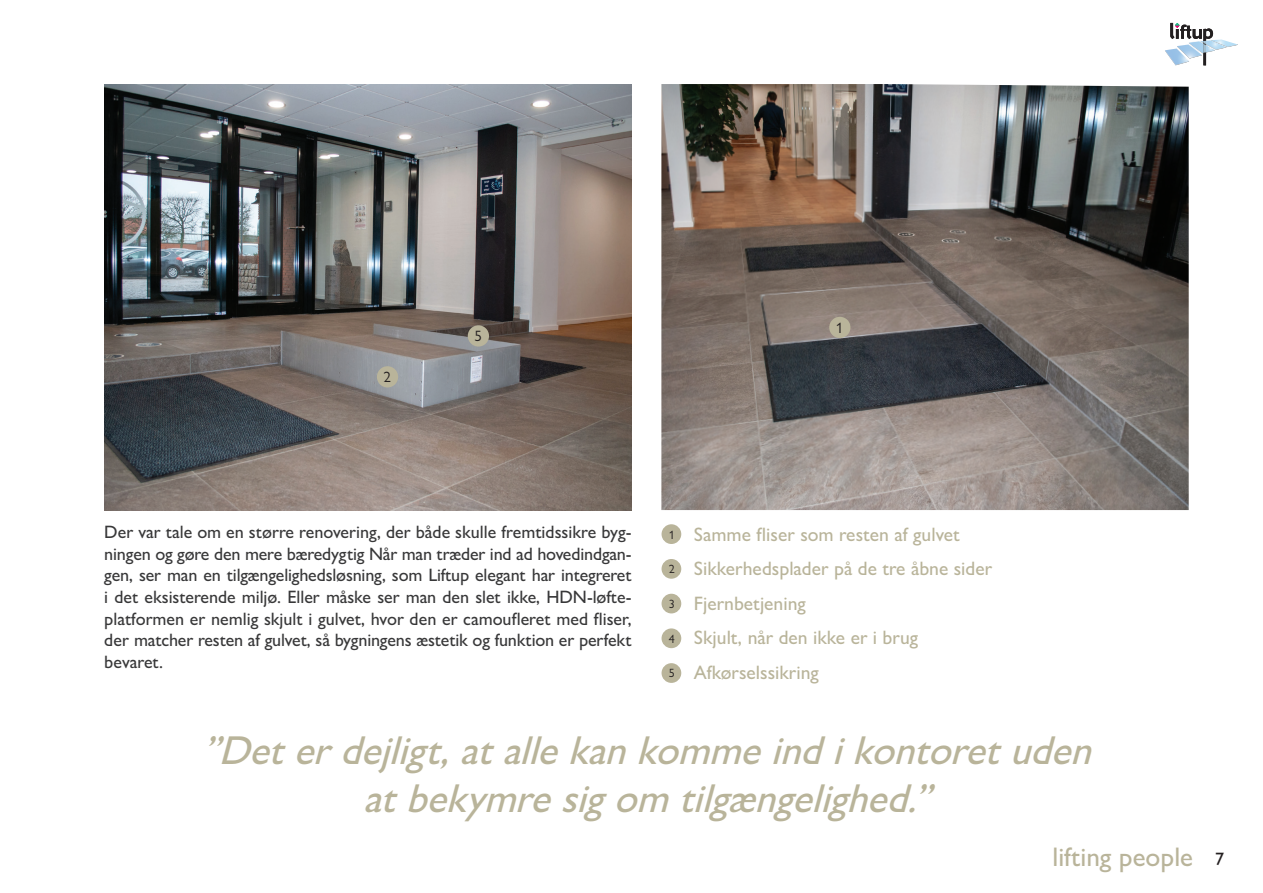
<style>
.page{position:relative;width:1263px;height:893px;background:#fff}
.page>*{position:absolute;margin:0;border:0;box-sizing:border-box;transform-origin:0 0}
.t1{font:italic 500 40.5px/48.6px "Gill Sans Nova";color:#b9b49a;text-align:center}
.t2{font:500 27px "Gill Sans Nova";color:#b9b49a}
.t3{font:500 19.5px/34.5px "Gill Sans Nova";color:#b9b49a}
.t4{font:500 18px/21.6px "Gill Sans Nova";letter-spacing:-.01em;color:#383839;text-align:justify}
.t5{font:15px "Gill Sans Nova";color:#231f20}
.t6{font:12px "Gill Sans Nova";color:#231f20}
.s1{font-size:18px;color:#231f20}
</style>
<div class="page">
<svg style="left:1165px;top:23px;width:73px;height:42px"></svg>
<img style="left:104px;top:84px;width:527px;height:426px">
<img style="left:661px;top:84px;width:528px;height:426px">
<div style="left:661px;top:524px;width:20px;height:20px;background:#b9b49a;border-radius:50%"></div>
<div style="left:661px;top:559px;width:20px;height:20px;background:#b9b49a;border-radius:50%"></div>
<div style="left:661px;top:594px;width:20px;height:19px;background:#b9b49a;border-radius:50%"></div>
<div style="left:661px;top:628px;width:20px;height:20px;background:#b9b49a;border-radius:50%"></div>
<div style="left:661px;top:663px;width:20px;height:20px;background:#b9b49a;border-radius:50%"></div>
<div style="left:829px;top:317px;width:21px;height:21px;background:#b9b49a;border-radius:50%"></div>
<div style="left:377px;top:366px;width:21px;height:21px;background:#b9b49a;border-radius:50%"></div>
<div style="left:468px;top:325px;width:21px;height:22px;background:#b9b49a;border-radius:50%"></div>
<p class="t5" style="left:384px;top:368px;width:9px">2</p>
<p class="t5" style="left:474px;top:327px;width:9px">5</p>
<p class="t5" style="left:836px;top:319px;width:9px">1</p>
<p class="t4" style="left:104px;top:521px;width:529px">Der var tale om en større renovering, der både skulle fremtidssikre byg&shy;ningen og gøre den mere bæredygtig Når man træder ind ad hovedindgan&shy;gen, ser man en tilgængelighedsløsning, som Liftup elegant har integreret i det eksisterende miljø. Eller måske ser man den slet ikke, HDN-løfte&shy;platformen er nemlig skjult i gulvet, hvor den er camoufleret med fliser, der matcher resten af gulvet, så bygningens æstetik og funktion er perfekt bevaret.</p>
<p class="t3" style="left:694px;top:517px;width:300px">Samme fliser som resten af gulvet<br>Sikkerhedsplader på de tre åbne sider<br>Fjernbetjening<br>Skjult, når den ikke er i brug<br>Afkørselssikring</p>
<p class="t6" style="left:669px;top:527px;width:7px">1</p>
<p class="t6" style="left:669px;top:562px;width:7px">2</p>
<p class="t6" style="left:669px;top:597px;width:7px">3</p>
<p class="t6" style="left:669px;top:631px;width:7px">4</p>
<p class="t6" style="left:669px;top:666px;width:7px">5</p>
<h1 class="t1" style="left:203px;top:725px;width:902px">”Deterdejligt,atallekankommeindikontoretuden atbekymresig om tilgængelighed.”</h1>
<h2 class="t2" style="left:1052px;top:840px;width:173px">lifting people <span class="s1">7</span></h2>
</div>
